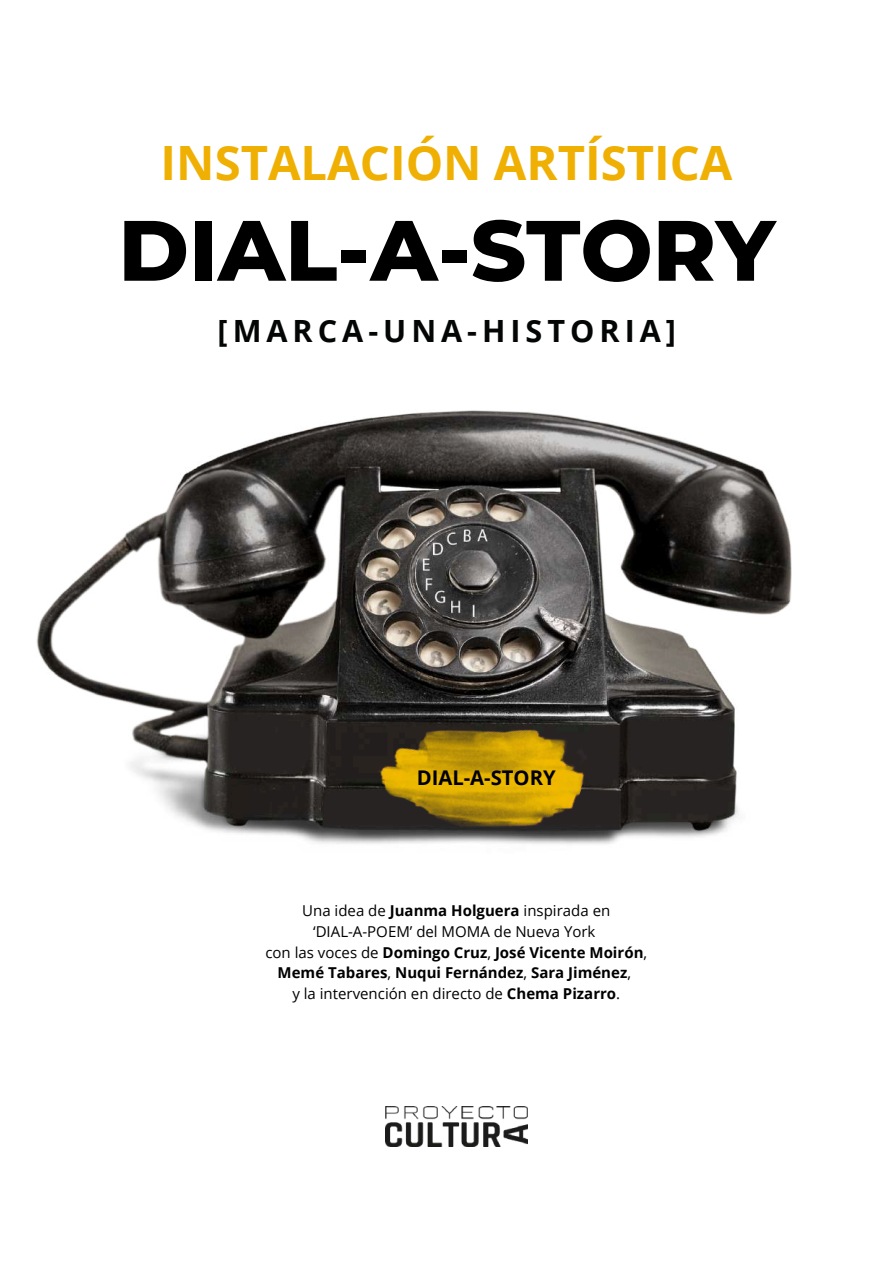
<style>
.page{position:relative;width:894px;height:1264px;background:#fff}
.page>*{position:absolute;margin:0;border:0;box-sizing:border-box;transform-origin:0 0}
.t1{font:800 85.35px "Montserrat";color:#000}
.t2{font:700 47.25px "Open Sans";color:#efb003}
.t3{font:700 30.6px "Open Sans";letter-spacing:.16em;color:#040606}
.t4{font:700 20.25px "Open Sans";color:#000}
.t5{font:15px/20.9px "Open Sans";color:#000;text-align:center}
.s1{font-weight:700}
</style>
<div class="page">
<img style="left:36px;top:410px;width:755px;height:434px">
<img style="left:385px;top:1106px;width:142px;height:40px">
<img style="left:369px;top:678px;width:227px;height:166px">
<h2 class="t2" style="left:160px;top:130px;width:573px">INSTALACIÓN ARTÍSTICA</h2>
<h1 class="t1" style="left:118px;top:198px;width:658px">DIAL-A-STORY</h1>
<h3 class="t3" style="left:217px;top:309px;width:460px">[MARCA-UNA-HISTORIA]</h3>
<h3 class="t4" style="left:416px;top:763px;width:140px">DIAL-A-STORY</h3>
<p class="t5" style="left:265px;top:899px;width:383px">Una idea de <span class="s1">Juanma Holguera</span> inspirada en ‘DIAL-A-POEM’ del MOMA de Nueva York<br>con las voces de <span class="s1">Domingo Cruz</span>, <span class="s1">José Vicente Moirón</span>, <span class="s1">Memé Tabares</span>, <span class="s1">Nuqui Fernández</span>, <span class="s1">Sara Jiménez</span>,<br>y la intervención en directo de <span class="s1">Chema Pizarro</span>.</p>
</div>
